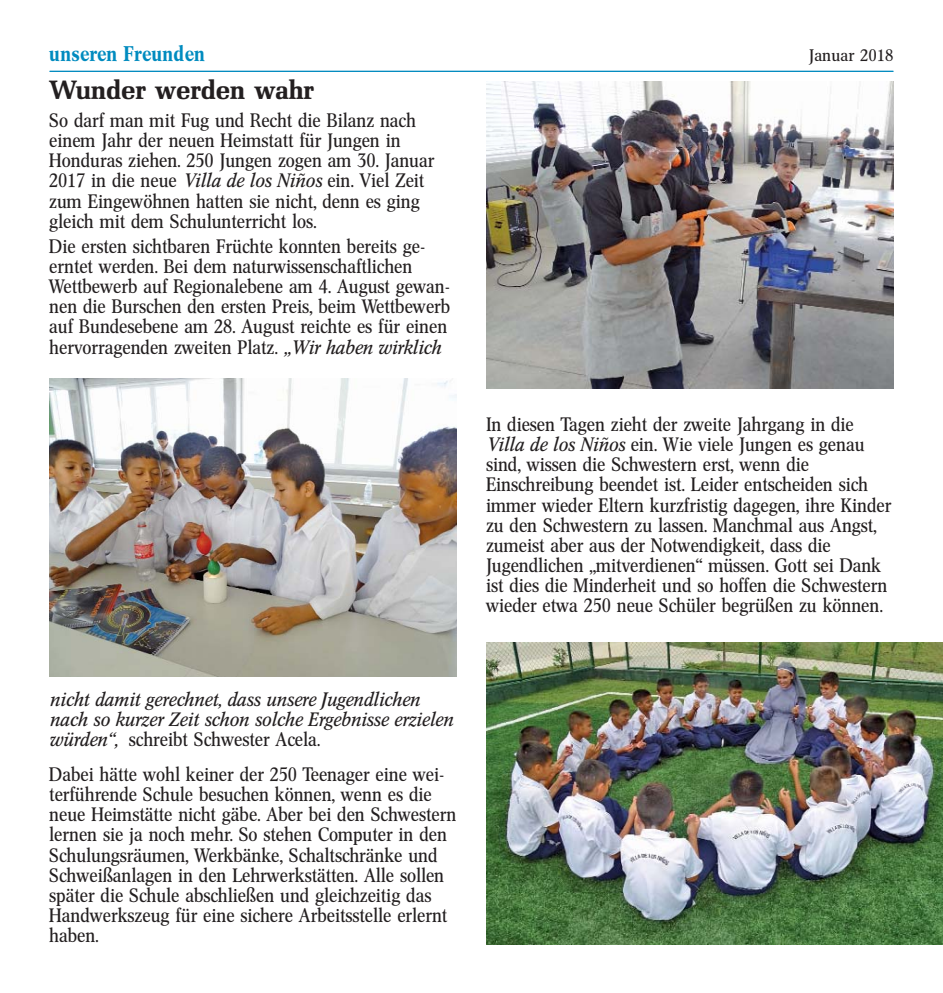
<style>
.page{position:relative;width:943px;height:993px;background:#fff}
.page>*{position:absolute;margin:0;border:0;box-sizing:border-box;transform-origin:0 0}
.t1{font:26.25px "Mel Bol";color:#231f20}
.t2{font:21px "Cnn Med";letter-spacing:.02em;color:#008bbf}
.t3{font:19.25px/20.1px "Cnn Reg";letter-spacing:.01em;color:#231f20;scale:1.05 1}
.t4{font:19.25px/20.1px "Cnn Ita";letter-spacing:.01em;color:#231f20;scale:1.05 1}
.t5{font:16.62px "Cnn Reg";letter-spacing:.015em;color:#231f20;scale:1.1 1}
.s1{font-family:"Cnn Ita"}
</style>
<div class="page">
<img style="left:50px;top:379px;width:406px;height:297px">
<hr style="left:50px;top:71px;width:843px;height:1px;background:#008bbf">
<img style="left:486px;top:81px;width:407px;height:308px">
<img style="left:486px;top:642px;width:456px;height:302px">
<p class="t2" style="left:50px;top:43px;width:157px">unseren Freunden</p>
<p class="t5" style="left:809px;top:47px;width:78px">Januar 2018</p>
<h1 class="t1" style="left:50px;top:78px;width:266px">Wunder werden wahr</h1>
<p class="t3" style="left:50px;top:111px;width:368px">So darf man mit Fug und Recht die Bilanz nach einem Jahr der neuen Heimstatt für Jungen in Honduras ziehen. 250 Jungen zogen am 30. Januar 2017 in die neue <span class="s1">Villa de los Niños</span> ein. Viel Zeit zum Eingewöhnen hatten sie nicht, denn es ging gleich mit dem Schulunterricht los.</p>
<p class="t3" style="left:50px;top:237px;width:383px">Die ersten sichtbaren Früchte konnten bereits ge&shy;erntet werden. Bei dem naturwissenschaftlichen Wettbewerb auf Regionalebene am 4. August gewan&shy;nen die Burschen den ersten Preis, beim Wettbewerb auf Bundesebene am 28. August reichte es für einen hervorragenden zweiten Platz. <span class="s1">„Wir haben wirklich</span></p>
<p class="t3" style="left:486px;top:415px;width:387px">In diesen Tagen zieht der zweite Jahrgang in die <span class="s1">Villa de los Niños</span> ein. Wie viele Jungen es genau sind, wissen die Schwestern erst, wenn die Einschreibung beendet ist. Leider entscheiden sich immer wieder Eltern kurzfristig dagegen, ihre Kinder zu den Schwestern zu lassen. Manchmal aus Angst, zumeist aber aus der Notwendigkeit, dass die Jugendlichen „mitverdienen“ müssen. Gott sei Dank ist dies die Minderheit und so hoffen die Schwestern wieder etwa 250 neue Schüler begrüßen zu können.</p>
<p class="t4" style="left:50px;top:689px;width:385px">nicht damit gerechnet, dass unsere Jugendlichen nach so kurzer Zeit schon solche Ergebnisse erzielen</p>
<p class="t3" style="left:50px;top:722px;width:377px;line-height:35px"><span class="s1">würden“,</span> schreibt Schwester Acela.<br>Dabei hätte wohl keiner der 250 Teenager eine wei-</p>
<p class="t3" style="left:50px;top:785px;width:389px">terführende Schule besuchen können, wenn es die neue Heimstätte nicht gäbe. Aber bei den Schwestern lernen sie ja noch mehr. So stehen Computer in den Schulungsräumen, Werkbänke, Schaltschränke und Schweißanlagen in den Lehrwerkstätten. Alle sollen später die Schule abschließen und gleichzeitig das Handwerkszeug für eine sichere Arbeitsstelle erlernt haben.</p>
</div>
